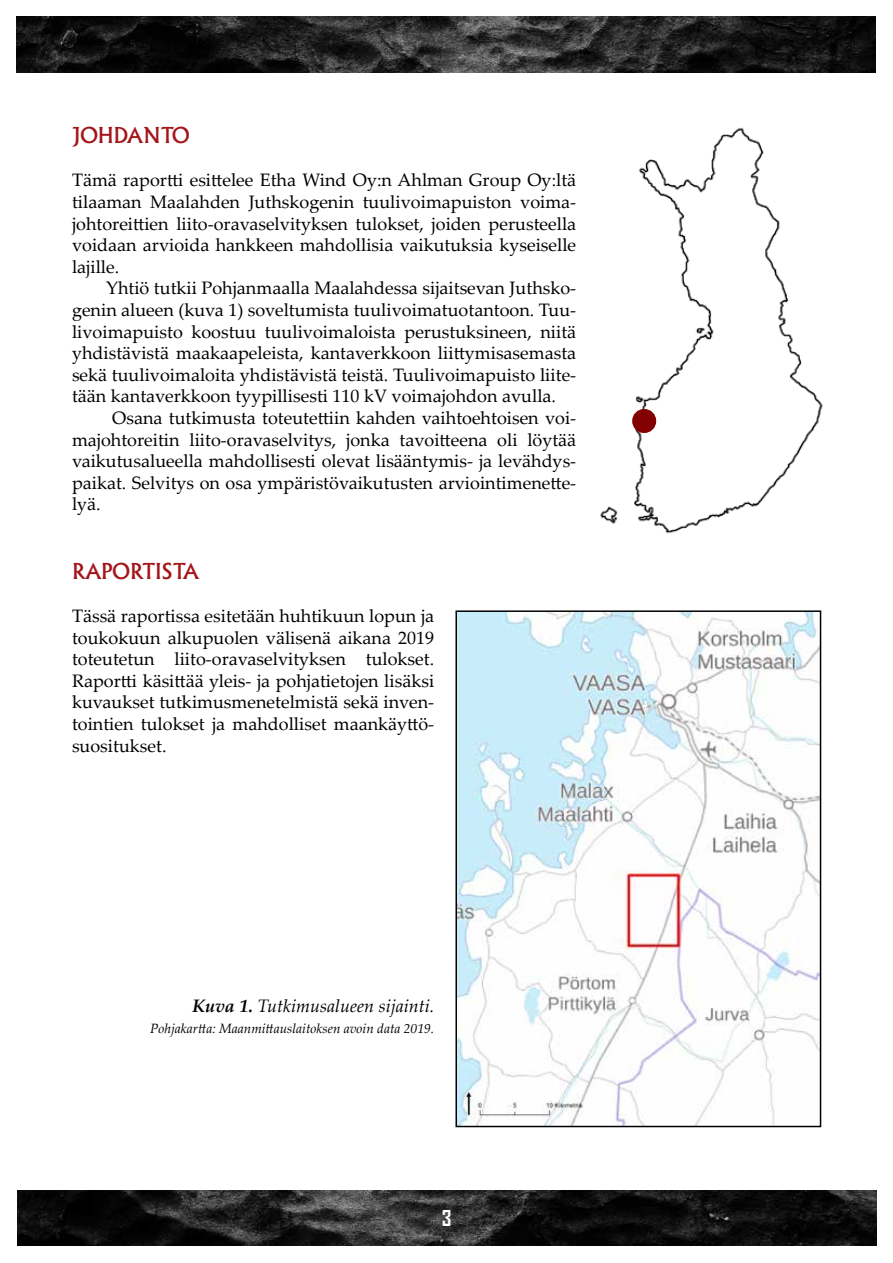
<style>
.page{position:relative;width:893px;height:1263px;background:#fff}
.page>*{position:absolute;margin:0;border:0;box-sizing:border-box;transform-origin:0 0}
.t1{font:500 21px "Albertus";color:#a3151a}
.t2{font:700 21px "Agency FB";color:#fff}
.t3{font:18px/21.6px "Palatino Linotype";color:#000;text-align:justify}
.t4{font:italic 18px "Palatino Linotype";color:#000}
.t5{font:italic 13.5px "Palatino Linotype";color:#000}
.s1{font-weight:700}
</style>
<div class="page">
<img style="left:17px;top:17px;width:859px;height:55px">
<img style="left:17px;top:1191px;width:859px;height:55px">
<img style="left:600px;top:127px;width:223px;height:407px">
<div style="left:632px;top:409px;width:24px;height:24px;border:12px solid #830000;border-radius:50%"></div>
<img style="left:458px;top:613px;width:360px;height:511px">
<div style="left:455px;top:610px;width:366px;height:517px;border:2px solid #000"></div>
<p class="t1" style="left:72px;top:123px;width:104px">JOHDANTO</p>
<p class="t3" style="left:72px;top:169px;width:506px">Tämä raportti esittelee Etha Wind Oy:n Ahlman Group Oy:ltä tilaaman Maalahden Juthskogenin tuulivoimapuiston voima&shy;johtoreittien liito-oravaselvityksen tulokset, joiden perusteella voidaan arvioida hankkeen mahdollisia vaikutuksia kyseiselle lajille.</p>
<p class="t3" style="left:72px;top:277px;width:506px;text-indent:34px">Yhtiö tutkii Pohjanmaalla Maalahdessa sijaitsevan Juthsko&shy;genin alueen (kuva 1) soveltumista tuulivoimatuotantoon. Tuu&shy;livoimapuisto koostuu tuulivoimaloista perustuksineen, niitä yhdistävistä maakaapeleista, kantaverkkoon liittymisasemasta sekä tuulivoimaloita yhdistävistä teistä. Tuulivoimapuisto liite&shy;tään kantaverkkoon tyypillisesti 110 kV voimajohdon avulla.</p>
<p class="t3" style="left:72px;top:406px;width:506px;text-indent:40px">Osana tutkimusta toteutettiin kahden vaihtoehtoisen voi&shy;majohtoreitin liito-oravaselvitys, jonka tavoitteena oli löytää vaikutusalueella mahdollisesti olevat lisääntymis- ja levähdys&shy;paikat. Selvitys on osa ympäristövaikutusten arviointimenette&shy;lyä.</p>
<p class="t1" style="left:72px;top:558px;width:122px">RAPORTISTA</p>
<p class="t3" style="left:72px;top:604px;width:364px">Tässä raportissa esitetään huhtikuun lopun ja toukokuun alkupuolen välisenä aikana 2019 toteutetun liito-oravaselvityksen tulokset.<br>Raportti käsittää yleis- ja pohjatietojen lisäksi kuvaukset tutkimusmenetelmistä sekä inven&shy;tointien tulokset ja mahdolliset maankäyttö&shy;suositukset.</p>
<p class="t4" style="left:192px;top:993px;width:243px"><span class="s1">Kuva 1.</span> Tutkimusalueen sijainti.</p>
<p class="t5" style="left:150px;top:1019px;width:285px">Pohjakartta: Maanmittauslaitoksen avoin data 2019.</p>
<p class="t2" style="left:442px;top:1205px;width:11px">3</p>
</div>
